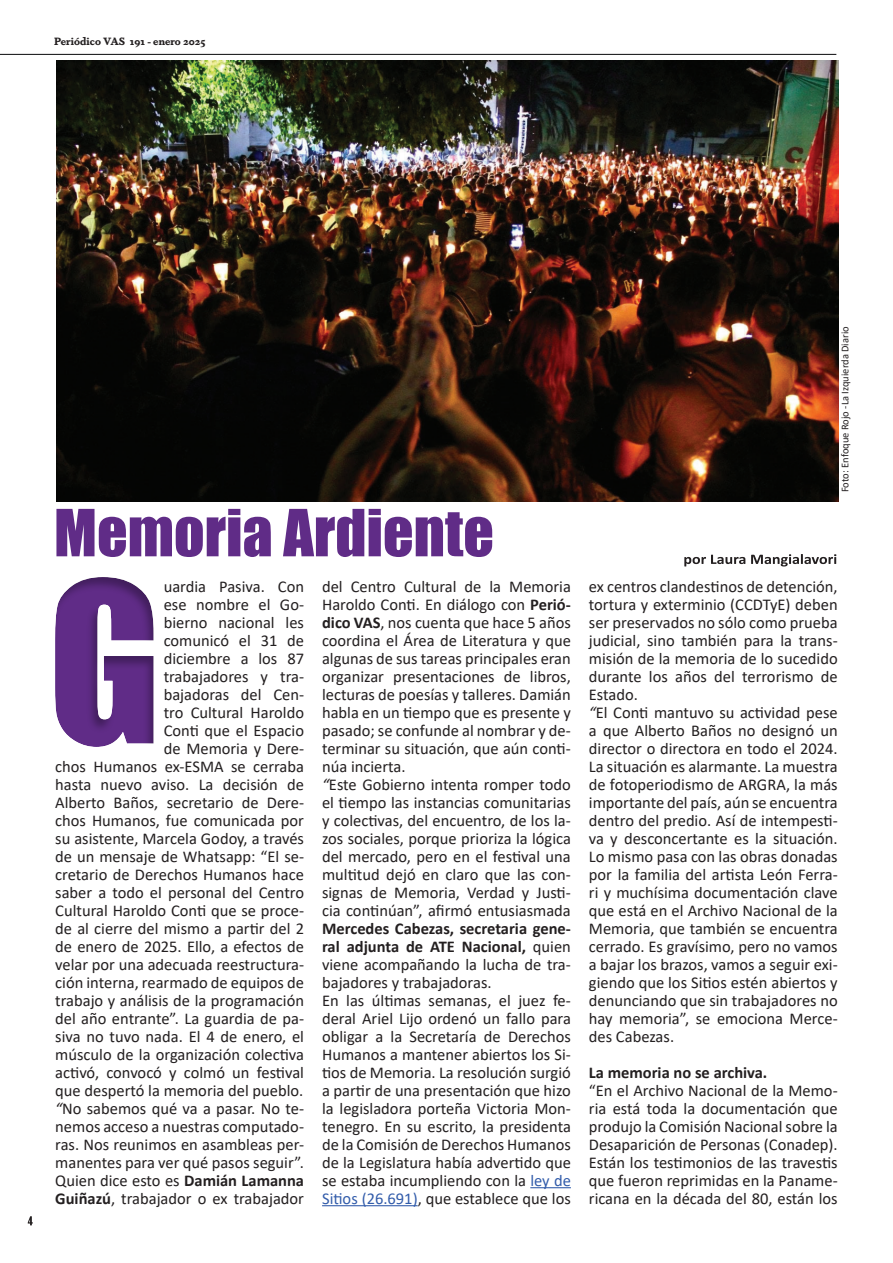
<style>
.page{position:relative;width:893px;height:1263px;background:#fff}
.page>*{position:absolute;margin:0;border:0;box-sizing:border-box;transform-origin:0 0}
.t1{font:206.25px "Impact";color:#602c87}
.t2{font:60px "Impact";color:#602c87}
.t3{font:16.5px/18px "Calibri";color:#231f20}
.t4{font:700 16.5px "Calibri";color:#231f20}
.t5{font:10.5px "Calibri";color:#231f20}
.t6{font:700 10.5px "Dapifer";color:#231f20}
.s1{font-style:italic}
.s2{font-weight:700}
.s3{color:#325caa}
</style>
<div class="page">
<hr style="left:0;top:54px;width:836px;height:1px;background:#09080b">
<svg style="left:28px;top:1216px;width:5px;height:9px"></svg>
<hr style="left:530px;top:1187px;width:41px;height:1px;background:#325caa">
<hr style="left:322px;top:1205px;width:96px;height:1px;background:#325caa">
<img style="left:56px;top:60px;width:783px;height:441px">
<svg style="left:684px;top:554px;width:152px;height:12px"></svg>
<p class="t6" style="left:54px;top:34px;width:153px">Periódico VAS 191 - enero 2025</p>
<h2 class="t2" style="left:54px;top:486px;width:441px">Memoria Ardiente</h2>
<h1 class="t1" style="left:48px;top:503px;width:115px">G</h1>
<p class="t3" style="left:55px;top:577px;width:250px;text-align:right">uardia Pasiva. Con<br>ese nombre el Go-<br>bierno nacional les<br>comunicó el 31 de<br>diciembre a los 87<br>trabajadores y tra-<br>bajadoras del Cen-<br>tro Cultural Haroldo<br>Conti que el Espacio<br>de Memoria y Dere-<br>chos Humanos ex-ESMA se cerraba hasta nuevo aviso. La decisión de<br>Alberto Baños, secretario de Dere&shy;chos Humanos, fue comunicada por su asistente, Marcela Godoy, a través de un mensaje de Whatsapp: “El se&shy;cretario de Derechos Humanos hace saber a todo el personal del Centro<br>Cultural Haroldo Conti que se proce&shy;de al cierre del mismo a partir del 2 de enero de 2025. Ello, a efectos de velar por una adecuada reestructura&shy;ción interna, rearmado de equipos de trabajo y análisis de la programación del año entrante”. La guardia de pa&shy;siva no tuvo nada. El 4 de enero, el músculo de la organización colectiva activó, convocó y colmó un festival que despertó la memoria del pueblo. <span class="s1">“</span>No sabemos qué va a pasar. No te&shy;nemos acceso a nuestras computado&shy;ras. Nos reunimos en asambleas per&shy;manentes para ver qué pasos seguir”.<br>Quien dice esto es <span class="s2">Damián Lamanna<br>Guiñazú</span>, trabajador o ex trabajador</p>
<p class="t3" style="left:322px;top:577px;width:250px">del Centro Cultural de la Memoria Haroldo Conti. En diálogo con <span class="s2">Perió&shy;dico VAS</span>, nos cuenta que hace 5 años coordina el Área de Literatura y que algunas de sus tareas principales eran organizar presentaciones de libros, lecturas de poesías y talleres. Damián habla en un tiempo que es presente y pasado; se confunde al nombrar y de&shy;terminar su situación, que aún conti&shy;núa incierta.<br><span class="s1">“</span>Este Gobierno intenta romper todo el tiempo las instancias comunitarias y colectivas, del encuentro, de los la&shy;zos sociales, porque prioriza la lógica del mercado, pero en el festival una multitud dejó en claro que las con&shy;signas de Memoria, Verdad y Justi&shy;cia continúan”, afirmó entusiasmada</p>
<p class="t3" style="left:322px;top:919px;width:250px"><span class="s2">Mercedes Cabezas, secretaria gene&shy;ral adjunta de ATE Nacional,</span> quien viene acompañando la lucha de tra&shy;bajadores y trabajadoras.<br>En las últimas semanas, el juez fe&shy;deral Ariel Lijo ordenó un fallo para obligar a la Secretaría de Derechos Humanos a mantener abiertos los Si&shy;tios de Memoria. La resolución surgió a partir de una presentación que hizo la legisladora porteña Victoria Mon&shy;tenegro. En su escrito, la presidenta de la Comisión de Derechos Humanos de la Legislatura había advertido que se estaba incumpliendo con la <span class="s3">ley de Sitios (26.691)</span>, que establece que los</p>
<p class="t5" style="left:838px;top:492px;width:167px;rotate:-90deg">Foto: Enfoque Rojo -La Izquierda Diario</p>
<p class="t3" style="left:589px;top:577px;width:250px">ex centros clandestinos de detención, tortura y exterminio (CCDTyE) deben ser preservados no sólo como prueba judicial, sino también para la trans&shy;misión de la memoria de lo sucedido durante los años del terrorismo de Estado.<br><span class="s1">“</span>El Conti mantuvo su actividad pese a que Alberto Baños no designó un director o directora en todo el 2024.<br>La situación es alarmante. La muestra de fotoperiodismo de ARGRA, la más importante del país, aún se encuentra dentro del predio. Así de intempesti&shy;va y desconcertante es la situación.<br>Lo mismo pasa con las obras donadas por la familia del artista León Ferra&shy;ri y muchísima documentación clave que está en el Archivo Nacional de la Memoria, que también se encuentra cerrado. Es gravísimo, pero no vamos a bajar los brazos, vamos a seguir exi&shy;giendo que los Sitios estén abiertos y denunciando que sin trabajadores no hay memoria”, se emociona Merce&shy;des Cabezas.</p>
<p class="t4" style="left:589px;top:1061px;width:180px">La memoria no se archiva.</p>
<p class="t3" style="left:589px;top:1081px;width:250px;text-align:justify">“En el Archivo Nacional de la Memo&shy;ria está toda la documentación que produjo la Comisión Nacional sobre la Desaparición de Personas (Conadep).<br>Están los testimonios de las travestis que fueron reprimidas en la Paname&shy;ricana en la década del 80, están los</p>
</div>
